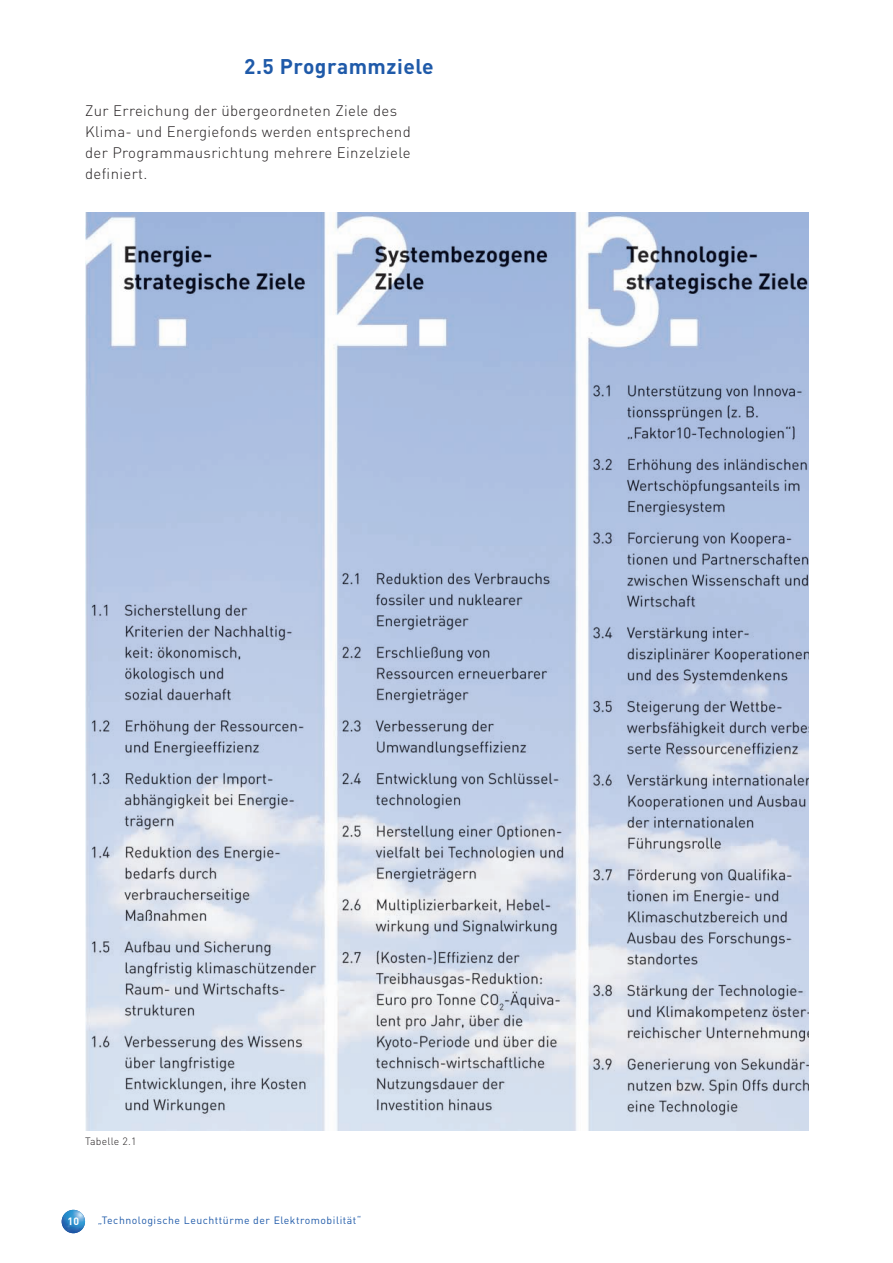
<style>
.page{position:relative;width:893px;height:1263px;background:#fff}
.page>*{position:absolute;margin:0;border:0;box-sizing:border-box;transform-origin:0 0}
.t1{font:700 21px "DIN";letter-spacing:.025em;color:#1f5aa9}
.t2{font:300 15px/21px "DIN";letter-spacing:.025em;color:#231f20}
.t3{font:10.5px "DIN";letter-spacing:.05em;color:#1f5aa9}
.t4{font:300 10.5px "DIN";letter-spacing:.025em;color:#231f20}
.t5{font:700 10.5px "DIN";color:#fff}
</style>
<div class="page">
<img style="left:62px;top:1210px;width:23px;height:23px">
<img style="left:85px;top:213px;width:723px;height:917px">
<h1 class="t1" style="left:244px;top:55px;width:191px">2.5 Programmziele</h1>
<p class="t2" style="left:85px;top:101px;width:327px">Zur Erreichung der übergeordneten Ziele des Klima- und Energiefonds werden entsprechend der Programmausrichtung mehrere Einzelziele definiert.</p>
<p class="t4" style="left:85px;top:1135px;width:53px">Tabelle 2.1</p>
<p class="t5" style="left:68px;top:1215px;width:13px">10</p>
<p class="t3" style="left:98px;top:1214px;width:265px">„Technologische Leuchttürme der Elektromobilität“</p>
</div>
